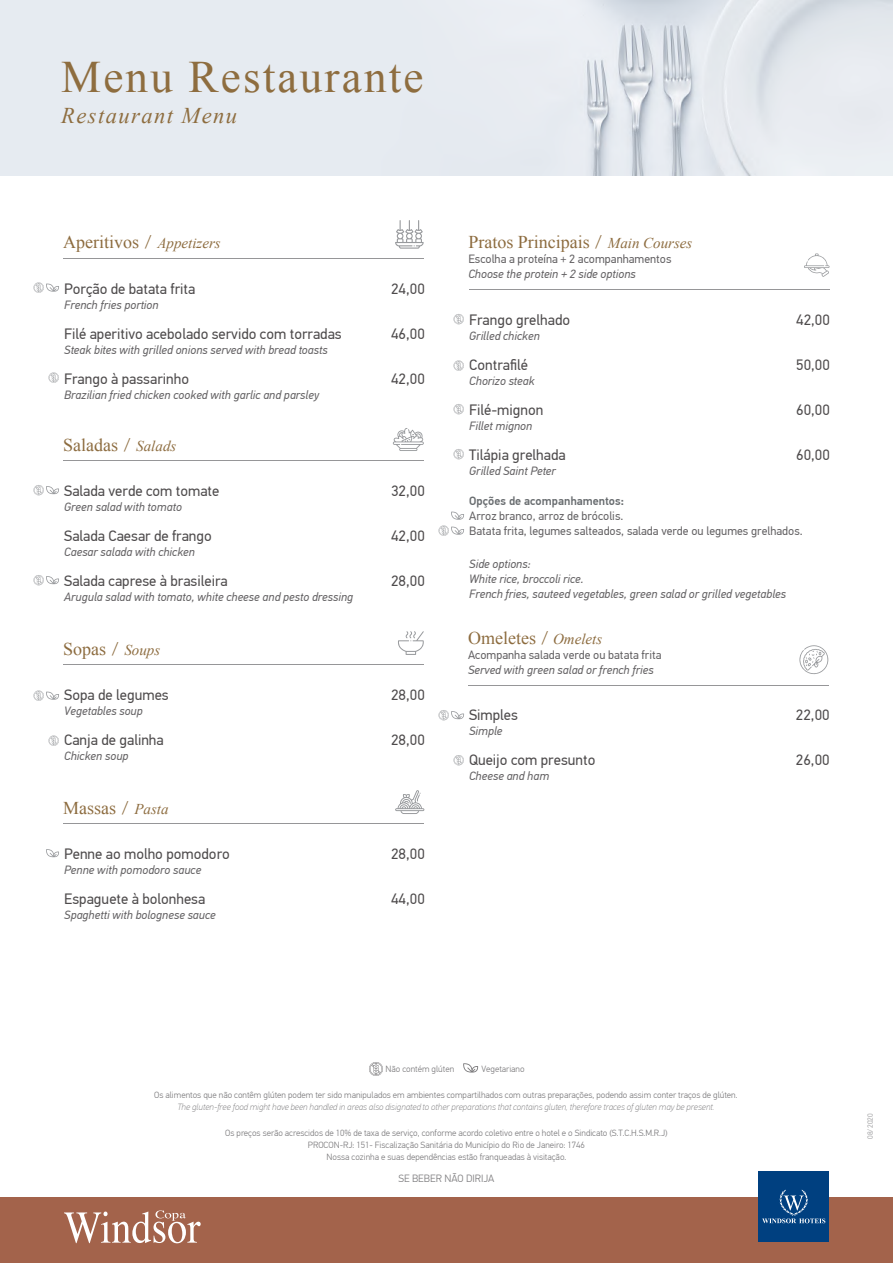
<style>
.page{position:relative;width:893px;height:1263px;background:#fff}
.page>*{position:absolute;margin:0;border:0;box-sizing:border-box;transform-origin:0 0}
.t1{font:45px "Times New Roman";letter-spacing:.05em;color:#8e6d3f}
.t2{font:italic 22.5px "Times New Roman";letter-spacing:.065em;color:#8e6d3f}
.t3{font:18px "Times New Roman";color:#8d6c3f}
.t4{font:15px "PF Din Text Pro";color:#4e4b4c}
.t5{font:italic 12px/15px "PF Din Text Pro";color:#656365}
.t6{font:12px/15px "PF Din Text Pro";color:#656365}
.t7{font:500 12px "PF Din Text Pro";color:#686c6f}
.t8{font:300 10.5px "PF Din Text Pro";color:#7d7c7e}
.t9{font:300 9px/12px "PF Din Text Pro";color:#7d7c7e;text-align:center}
.t10{font:italic 100 9px "PF Din Text Pro";color:#7d7c7e}
.t11{font:300 7.5px "PF Din Text Pro";letter-spacing:.025em;color:#969698}
.s1{font-family:"PF Din Text Pro";font-weight:300}
.s2{font-style:italic;font-size:15px}
</style>
<div class="page">
<div style="left:0;top:1197px;width:893px;height:66px;background:#a3634b"></div>
<div style="left:758px;top:1171px;width:71px;height:71px;background:#004080"></div>
<svg style="left:762px;top:1190px;width:63px;height:33px"></svg>
<svg style="left:64px;top:1210px;width:137px;height:33px"></svg>
<svg style="left:463px;top:1063px;width:15px;height:9px"></svg>
<svg style="left:369px;top:1062px;width:14px;height:14px"></svg>
<hr style="left:468px;top:685px;width:361px;height:1px;background:#969698">
<svg style="left:799px;top:645px;width:29px;height:29px"></svg>
<hr style="left:469px;top:290px;width:360px;height:1px;background:#969698">
<svg style="left:804px;top:253px;width:25px;height:24px"></svg>
<svg style="left:395px;top:790px;width:29px;height:24px"></svg>
<hr style="left:64px;top:824px;width:360px;height:1px;background:#969698">
<hr style="left:64px;top:665px;width:360px;height:1px;background:#969698">
<svg style="left:398px;top:631px;width:26px;height:24px"></svg>
<hr style="left:64px;top:461px;width:360px;height:1px;background:#969698">
<svg style="left:393px;top:428px;width:31px;height:23px"></svg>
<hr style="left:64px;top:258px;width:360px;height:1px;background:#969698">
<svg style="left:395px;top:220px;width:29px;height:29px"></svg>
<svg style="left:33px;top:282px;width:26px;height:11px"></svg>
<svg style="left:48px;top:372px;width:11px;height:11px"></svg>
<svg style="left:33px;top:485px;width:26px;height:10px"></svg>
<svg style="left:33px;top:575px;width:26px;height:10px"></svg>
<svg style="left:33px;top:690px;width:26px;height:11px"></svg>
<svg style="left:48px;top:735px;width:11px;height:11px"></svg>
<svg style="left:46px;top:849px;width:13px;height:8px"></svg>
<svg style="left:453px;top:314px;width:11px;height:10px"></svg>
<svg style="left:453px;top:360px;width:11px;height:11px"></svg>
<svg style="left:453px;top:404px;width:11px;height:10px"></svg>
<svg style="left:453px;top:449px;width:11px;height:10px"></svg>
<svg style="left:438px;top:512px;width:26px;height:24px"></svg>
<svg style="left:438px;top:710px;width:26px;height:10px"></svg>
<svg style="left:453px;top:755px;width:11px;height:10px"></svg>
<img style="left:0;top:0;width:893px;height:176px">
<h1 class="t1" style="left:61px;top:46px;width:364px">Menu Restaurante</h1>
<h2 class="t2" style="left:61px;top:100px;width:178px">Restaurant Menu</h2>
<h3 class="t3" style="left:63px;top:230px;width:159px">Aperitivos <span class="s1">/</span> <span class="s2">Appetizers</span></h3>
<p class="t4" style="left:64px;top:280px;width:133px">Porção de batata frita</p>
<p class="t5" style="left:64px;top:297px;width:96px">French fries portion</p>
<p class="t4" style="left:391px;top:280px;width:35px">24,00</p>
<h3 class="t3" style="left:468px;top:230px;width:226px">Pratos Principais <span class="s1">/</span> <span class="s2">Main Courses</span></h3>
<p class="t6" style="left:468px;top:252px;width:205px">Escolha a proteína + 2 acompanhamentos</p>
<p class="t5" style="left:468px;top:267px;width:169px">Choose the protein + 2 side options</p>
<p class="t4" style="left:64px;top:325px;width:279px">Filé aperitivo acebolado servido com torradas</p>
<p class="t5" style="left:64px;top:342px;width:265px">Steak bites with grilled onions served with bread toasts</p>
<p class="t4" style="left:391px;top:325px;width:35px">46,00</p>
<p class="t4" style="left:469px;top:311px;width:102px">Frango grelhado</p>
<p class="t5" style="left:469px;top:329px;width:72px">Grilled chicken</p>
<p class="t4" style="left:796px;top:311px;width:35px">42,00</p>
<p class="t4" style="left:64px;top:370px;width:126px">Frango à passarinho</p>
<p class="t5" style="left:64px;top:387px;width:256px">Brazilian fried chicken cooked with garlic and parsley</p>
<p class="t4" style="left:391px;top:370px;width:35px">42,00</p>
<p class="t4" style="left:469px;top:356px;width:60px">Contrafilé</p>
<p class="t5" style="left:469px;top:374px;width:67px">Chorizo steak</p>
<p class="t4" style="left:796px;top:356px;width:35px">50,00</p>
<p class="t4" style="left:469px;top:401px;width:76px">Filé-mignon</p>
<p class="t5" style="left:469px;top:419px;width:65px">Fillet mignon</p>
<p class="t4" style="left:796px;top:401px;width:35px">60,00</p>
<h3 class="t3" style="left:63px;top:433px;width:115px">Saladas <span class="s1">/</span> <span class="s2">Salads</span></h3>
<p class="t4" style="left:469px;top:446px;width:98px">Tilápia grelhada</p>
<p class="t5" style="left:469px;top:464px;width:88px">Grilled Saint Peter</p>
<p class="t4" style="left:796px;top:446px;width:35px">60,00</p>
<p class="t4" style="left:64px;top:482px;width:157px">Salada verde com tomate</p>
<p class="t5" style="left:64px;top:500px;width:119px">Green salad with tomato</p>
<p class="t4" style="left:391px;top:482px;width:35px">32,00</p>
<p class="t4" style="left:64px;top:527px;width:149px">Salada Caesar de frango</p>
<p class="t5" style="left:64px;top:545px;width:132px">Caesar salada with chicken</p>
<p class="t4" style="left:391px;top:527px;width:35px">42,00</p>
<p class="t4" style="left:64px;top:572px;width:165px">Salada caprese à brasileira</p>
<p class="t5" style="left:64px;top:590px;width:290px">Arugula salad with tomato, white cheese and pesto dressing</p>
<p class="t4" style="left:391px;top:572px;width:35px">28,00</p>
<p class="t7" style="left:469px;top:494px;width:156px">Opções de acompanhamentos:</p>
<p class="t6" style="left:469px;top:509px;width:335px">Arroz branco, arroz de brócolis.<br>Batata frita, legumes salteados, salada verde ou legumes grelhados.</p>
<p class="t5" style="left:469px;top:557px;width:318px">Side options:<br>White rice, broccoli rice.<br>French fries, sauteed vegetables, green salad or grilled vegetables</p>
<h3 class="t3" style="left:63px;top:637px;width:98px">Sopas <span class="s1">/</span> <span class="s2">Soups</span></h3>
<h3 class="t3" style="left:468px;top:626px;width:136px">Omeletes <span class="s1">/</span> <span class="s2">Omelets</span></h3>
<p class="t6" style="left:468px;top:647px;width:195px">Acompanha salada verde ou batata frita</p>
<p class="t5" style="left:468px;top:662px;width:187px">Served with green salad or french fries</p>
<p class="t4" style="left:64px;top:686px;width:106px">Sopa de legumes</p>
<p class="t5" style="left:64px;top:704px;width:80px">Vegetables soup</p>
<p class="t4" style="left:64px;top:731px;width:101px">Canja de galinha</p>
<p class="t5" style="left:64px;top:749px;width:66px">Chicken soup</p>
<p class="t4" style="left:391px;top:686px;width:35px">28,00</p>
<p class="t4" style="left:391px;top:731px;width:35px">28,00</p>
<p class="t4" style="left:469px;top:706px;width:50px">Simples</p>
<p class="t5" style="left:469px;top:724px;width:35px">Simple</p>
<p class="t4" style="left:469px;top:751px;width:128px">Queijo com presunto</p>
<p class="t5" style="left:469px;top:769px;width:82px">Cheese and ham</p>
<p class="t4" style="left:796px;top:706px;width:35px">22,00</p>
<p class="t4" style="left:796px;top:751px;width:35px">26,00</p>
<h3 class="t3" style="left:63px;top:796px;width:107px">Massas <span class="s1">/</span> <span class="s2">Pasta</span></h3>
<p class="t4" style="left:64px;top:845px;width:167px">Penne ao molho pomodoro</p>
<p class="t5" style="left:64px;top:863px;width:139px">Penne with pomodoro sauce</p>
<p class="t4" style="left:391px;top:845px;width:35px">28,00</p>
<p class="t4" style="left:64px;top:890px;width:143px">Espaguete à bolonhesa</p>
<p class="t5" style="left:64px;top:908px;width:153px">Spaghetti with bolognese sauce</p>
<p class="t4" style="left:391px;top:890px;width:35px">44,00</p>
<p class="t9" style="left:386px;top:1063px;width:70px">Não contém glúten</p>
<p class="t9" style="left:482px;top:1063px;width:45px">Vegetariano</p>
<p class="t9" style="left:154px;top:1089px;width:585px">Os alimentos que não contêm glúten podem ter sido manipulados em ambientes compartilhados com outras preparações, podendo assim conter traços de glúten.</p>
<p class="t10" style="left:177px;top:1102px;width:538px">The gluten-free food might have been handled in areas also disignated to other preparations that contains gluten, therefore traces of gluten may be present.</p>
<p class="t9" style="left:225px;top:1127px;width:444px">Os preços serão acrescidos de 10% de taxa de serviço, conforme acordo coletivo entre o hotel e o Sindicato (S.T.C.H.S.M.R.J)<br>PROCON-RJ: 151- Fiscalização Sanitária do Município do Rio de Janeiro: 1746<br>Nossa cozinha e suas dependências estão franqueadas à visitação.</p>
<p class="t8" style="left:398px;top:1172px;width:97px">SE BEBER NÃO DIRIJA</p>
<p class="t11" style="left:866px;top:1139px;width:28px;rotate:-90deg">08/2020</p>
</div>
